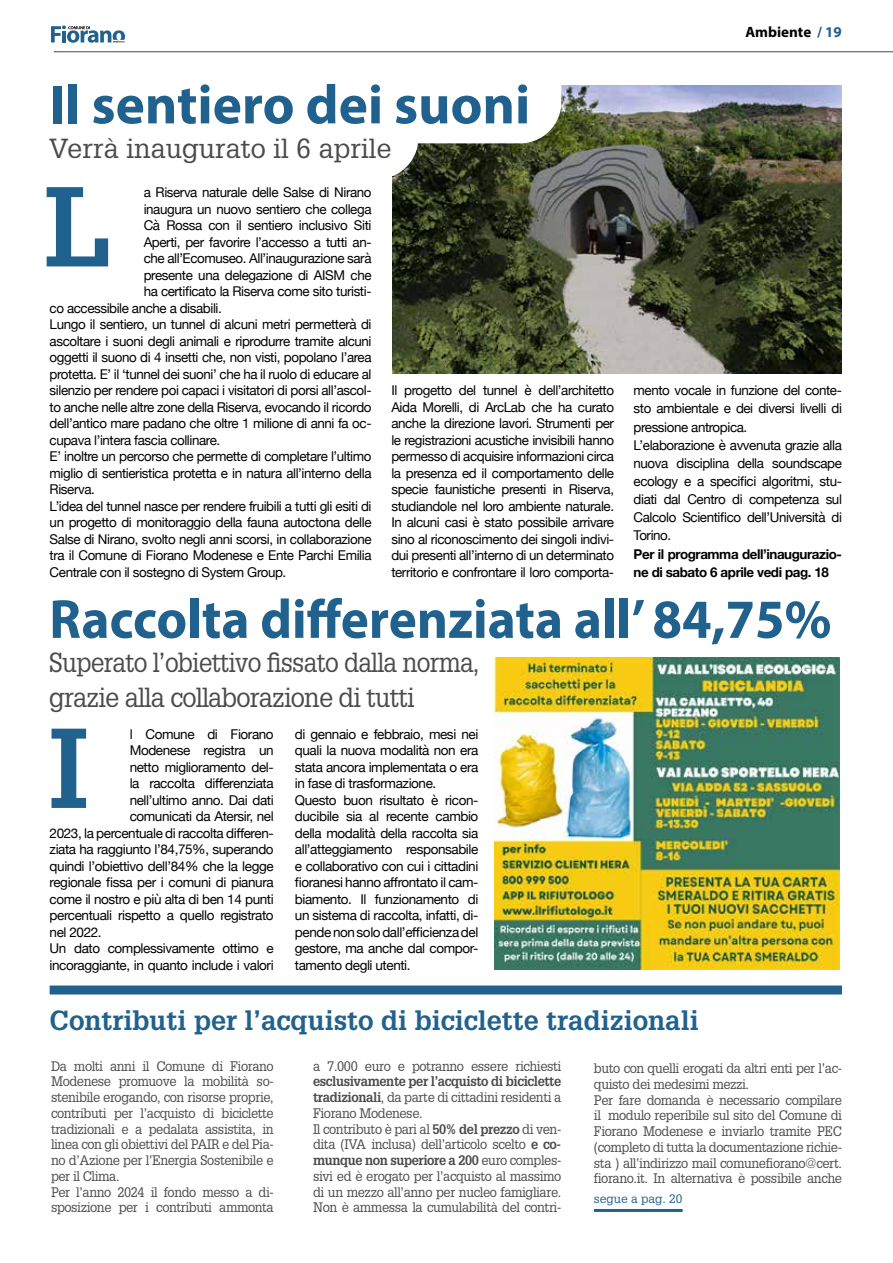
<style>
.page{position:relative;width:893px;height:1263px;background:#fff}
.page>*{position:absolute;margin:0;border:0;box-sizing:border-box;transform-origin:0 0}
.t1{font:700 110.7px "Glypha";color:#20628d}
.t2{font:700 55.5px "Myriad Pro";color:#20628d;scale:.96 1}
.t3{font:700 55.5px "Myriad Pro";color:#20628d}
.t4{font:27px/34.5px "Glypha";letter-spacing:-.03em;color:#4b4b4d;scale:.91 1}
.t5{font:700 27px "Glypha";color:#20628d}
.t6{font:27px "Glypha";color:#4b4b4d}
.t7{font:700 15px "Myriad Pro";color:#000}
.t8{font:13.5px/16.5px "Helvetica Neue";letter-spacing:-.03em;color:#000}
.t9{font:13.5px/15.8px "Glypha";letter-spacing:-.03em;color:#4b4b4d;scale:.95 1}
.t10{font:700 13.5px/18.1px "Helvetica Neue";letter-spacing:-.03em;color:#000}
.t11{font:12px "Glypha";color:#20628d}
.s1{color:#20628d}
.s2{font-weight:700}
</style>
<div class="page">
<hr style="left:54px;top:52px;width:839px;height:1px;background:#4b4b4d">
<svg style="left:51px;top:26px;width:74px;height:17px"></svg>
<img style="left:392px;top:85px;width:450px;height:288px">
<svg style="left:392px;top:85px;width:169px;height:94px"></svg>
<div style="left:50px;top:985px;width:792px;height:9px;background:#20628d"></div>
<hr style="left:594px;top:1209px;width:89px;height:3px;background:#20628d">
<img style="left:495px;top:657px;width:344px;height:313px">
<h2 class="t3" style="left:49px;top:68px;width:482px">Il sentiero dei suoni</h2>
<h3 class="t6" style="left:49px;top:132px;width:344px">Verrà inaugurato il 6 aprile</h3>
<p class="t7" style="left:745px;top:22px;width:98px">Ambiente <span class="s1">/ 19</span></p>
<h1 class="t1" style="left:44px;top:158px;width:69px">L</h1>
<p class="t8" style="left:144px;top:185px;width:229px">a Riserva naturale delle Salse di Nirano</p>
<p class="t8" style="left:144px;top:201px;width:229px">inaugura un nuovo sentiero che collega</p>
<p class="t8" style="left:144px;top:218px;width:229px">Cà Rossa con il sentiero inclusivo Siti</p>
<p class="t8" style="left:144px;top:234px;width:229px">Aperti, per favorire l’accesso a tutti an-</p>
<p class="t8" style="left:144px;top:251px;width:229px">che all’Ecomuseo. All’inaugurazione sarà</p>
<p class="t8" style="left:144px;top:267px;width:229px">presente una delegazione di AISM che</p>
<p class="t8" style="left:144px;top:284px;width:229px">ha certificato la Riserva come sito turisti-</p>
<p class="t8" style="left:50px;top:300px;width:174px">co accessibile anche a disabili.</p>
<p class="t8" style="left:50px;top:317px;width:323px">Lungo il sentiero, un tunnel di alcuni metri permetterà di</p>
<p class="t8" style="left:50px;top:333px;width:323px">ascoltare i suoni degli animali e riprodurre tramite alcuni</p>
<p class="t8" style="left:50px;top:350px;width:323px">oggetti il suono di 4 insetti che, non visti, popolano l’area</p>
<p class="t8" style="left:50px;top:366px;width:323px">protetta. E’ il ‘tunnel dei suoni’ che ha il ruolo di educare al</p>
<p class="t8" style="left:50px;top:383px;width:323px">silenzio per rendere poi capaci i visitatori di porsi all’ascol-</p>
<p class="t8" style="left:50px;top:399px;width:323px">to anche nelle altre zone della Riserva, evocando il ricordo</p>
<p class="t8" style="left:50px;top:416px;width:323px">dell’antico mare padano che oltre 1 milione di anni fa oc-</p>
<p class="t8" style="left:50px;top:432px;width:172px">cupava l’intera fascia collinare.</p>
<p class="t8" style="left:50px;top:449px;width:323px">E’ inoltre un percorso che permette di completare l’ultimo</p>
<p class="t8" style="left:50px;top:465px;width:323px">miglio di sentieristica protetta e in natura all’interno della</p>
<p class="t8" style="left:50px;top:482px;width:47px">Riserva.</p>
<p class="t8" style="left:50px;top:498px;width:323px">L’idea del tunnel nasce per rendere fruibili a tutti gli esiti di</p>
<p class="t8" style="left:50px;top:515px;width:323px">un progetto di monitoraggio della fauna autoctona delle</p>
<p class="t8" style="left:50px;top:531px;width:323px">Salse di Nirano, svolto negli anni scorsi, in collaborazione</p>
<p class="t8" style="left:50px;top:548px;width:323px">tra il Comune di Fiorano Modenese e Ente Parchi Emilia</p>
<p class="t8" style="left:50px;top:564px;width:238px">Centrale con il sostegno di System Group.</p>
<p class="t8" style="left:391px;top:383px;width:224px;text-align:justify">Il progetto del tunnel è dell’architetto Aida Morelli, di ArcLab che ha curato anche la direzione lavori. Strumenti per le registrazioni acustiche invisibili hanno permesso di acquisire informazioni circa la presenza ed il comportamento delle specie faunistiche presenti in Riserva, studiandole nel loro ambiente naturale.<br>In alcuni casi è stato possibile arrivare sino al riconoscimento dei singoli indivi&shy;dui presenti all’interno di un determinato territorio e confrontare il loro comporta-</p>
<p class="t8" style="left:634px;top:382px;width:210px;line-height:18.1px">mento vocale in funzione del conte&shy;sto ambientale e dei diversi livelli di pressione antropica.<br>L’elaborazione è avvenuta grazie alla nuova disciplina della soundscape ecology e a specifici algoritmi, stu&shy;diati dal Centro di competenza sul<br>Calcolo Scientifico dell’Università di<br>Torino.</p>
<p class="t10" style="left:634px;top:545px;width:210px">Per il programma dell’inaugurazio&shy;ne di sabato 6 aprile vedi pag. 18</p>
<h2 class="t2" style="left:49px;top:583px;width:816px">Raccolta differenziata all’ 84,75%</h2>
<h3 class="t4" style="left:49px;top:645px;width:474px">Superato l’obiettivo fissato dalla norma, grazie alla collaborazione di tutti</h3>
<h1 class="t1" style="left:49px;top:700px;width:40px">I</h1>
<p class="t8" style="left:130px;top:726px;width:146px">l Comune di Fiorano</p>
<p class="t8" style="left:130px;top:743px;width:146px">Modenese registra un</p>
<p class="t8" style="left:130px;top:759px;width:146px">netto miglioramento del-</p>
<p class="t8" style="left:130px;top:776px;width:146px">la raccolta differenziata</p>
<p class="t8" style="left:130px;top:792px;width:146px">nell’ultimo anno. Dai dati</p>
<p class="t8" style="left:130px;top:809px;width:146px">comunicati da Atersir, nel</p>
<p class="t8" style="left:50px;top:825px;width:226px">2023, la percentuale di raccolta differen-</p>
<p class="t8" style="left:50px;top:842px;width:226px">ziata ha raggiunto l’84,75%, superando</p>
<p class="t8" style="left:50px;top:858px;width:226px">quindi l’obiettivo dell’84% che la legge</p>
<p class="t8" style="left:50px;top:875px;width:226px">regionale fissa per i comuni di pianura</p>
<p class="t8" style="left:50px;top:891px;width:226px">come il nostro e più alta di ben 14 punti</p>
<p class="t8" style="left:50px;top:908px;width:226px">percentuali rispetto a quello registrato</p>
<p class="t8" style="left:50px;top:924px;width:54px">nel 2022.</p>
<p class="t8" style="left:50px;top:941px;width:226px">Un dato complessivamente ottimo e</p>
<p class="t8" style="left:50px;top:957px;width:226px">incoraggiante, in quanto include i valori</p>
<p class="t8" style="left:295px;top:726px;width:185px">di gennaio e febbraio, mesi nei quali la nuova modalità non era stata ancora implementata o era in fase di trasformazione.<br>Questo buon risultato è ricon&shy;ducibile sia al recente cambio della modalità della raccolta sia all’atteggiamento responsabile e collaborativo con cui i cittadini fioranesi hanno affrontato il cam&shy;biamento. Il funzionamento di un sistema di raccolta, infatti, di&shy;pende non solo dall’efficienza del gestore, ma anche dal compor&shy;tamento degli utenti.</p>
<h3 class="t5" style="left:50px;top:1004px;width:650px">Contributi per l’acquisto di biciclette tradizionali</h3>
<p class="t9" style="left:51px;top:1057px;width:236px">Da molti anni il Comune di Fiorano Modenese promuove la mobilità so&shy;stenibile erogando, con risorse proprie, contributi per l’acquisto di biciclette tradizionali e a pedalata assistita, in linea con gli obiettivi del PAIR e del Pia&shy;no d’Azione per l’Energia Sostenibile e per il Clima.<br>Per l’anno 2024 il fondo messo a di&shy;sposizione per i contributi ammonta</p>
<p class="t9" style="left:313px;top:1057px;width:263px">a 7.000 euro e potranno essere richiesti</p>
<p class="t9" style="left:313px;top:1073px;width:263px"><span class="s2">esclusivamente per l’acquisto di biciclette tradizionali</span>, da parte di cittadini residenti a Fiorano Modenese.<br>Il contributo è pari al <span class="s2">50% del prezzo</span> di ven&shy;dita (IVA inclusa) dell’articolo scelto <span class="s2">e co&shy;munque non superiore a 200</span> euro comples&shy;sivi ed è erogato per l’acquisto al massimo di un mezzo all’anno per nucleo famigliare.<br>Non è ammessa la cumulabilità del contri-</p>
<p class="t9" style="left:594px;top:1060px;width:263px">buto con quelli erogati da altri enti per l’ac&shy;quisto dei medesimi mezzi.<br>Per fare domanda è necessario compilare il modulo reperibile sul sito del Comune di Fiorano Modenese e inviarlo tramite PEC (completo di tutta la documentazione richie&shy;sta ) all’indirizzo mail comunefiorano@cert. fiorano.it. In alternativa è possibile anche</p>
<p class="t11" style="left:594px;top:1191px;width:90px">segue a pag. 20</p>
</div>
